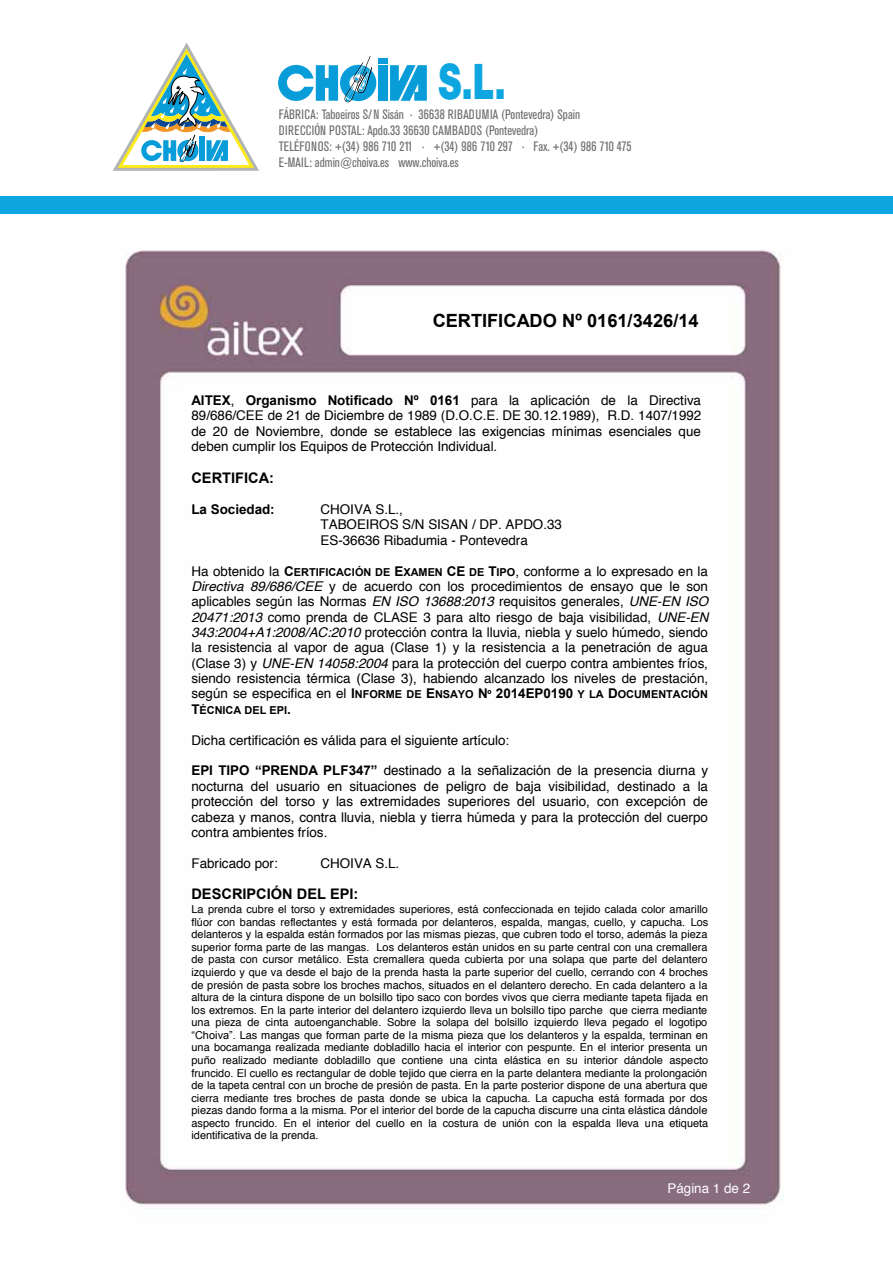
<style>
.page{position:relative;width:893px;height:1263px;background:#fff}
.page>*{position:absolute;margin:0;border:0;box-sizing:border-box;transform-origin:0 0}
.t1{font:900 49.2px "Helvetica Neue LT Std";color:#0ea6e0;scale:.7 1}
.t2{font:700 18.15px "Arial";color:#000}
.t3{font:700 14.55px "Arial";color:#000}
.t4{font:condensed 13.5px/16.2px "Akzidenz Grotesk BE";color:#706f6f}
.t5{font:13.35px/15.5px "Helvetica";color:#000;text-align:justify}
.t6{font:700 13.35px "Arial";color:#000}
.t7{font:13.35px "Helvetica";color:#fff}
.t8{font:10.95px/12.6px "Helvetica";letter-spacing:.005em;color:#000;text-align:justify}
.t9{font:700 10.95px/15.3px "Arial";color:#000}
.s1{font-family:"Helvetica";font-weight:400}
.s2{font-family:"Arial";font-weight:700}
.s3{font-family:"Arial";font-weight:700;font-size:10.95px}
.s4{font-style:italic}
.s5{font-family:"Helvetica";font-weight:400;font-size:13.35px}
.s6{font-size:13.35px}
.s7{font-family:"Arial"}
</style>
<div class="page">
<svg style="left:113px;top:42px;width:146px;height:129px"></svg>
<div style="left:0;top:196px;width:893px;height:17px;background:#0ea6e0"></div>
<div style="left:340px;top:65px;width:36px;height:36px;background:#089dd9;border-radius:50%"></div>
<svg style="left:278px;top:65px;width:60px;height:36px"></svg>
<div style="left:378px;top:65px;width:9px;height:36px;background:#089dd9"></div>
<div style="left:378px;top:58px;width:9px;height:5px;background:#089dd9"></div>
<svg style="left:390px;top:65px;width:37px;height:36px"></svg>
<svg style="left:344px;top:56px;width:28px;height:46px"></svg>
<img style="left:125px;top:250px;width:658px;height:957px">
<h1 class="t1" style="left:438px;top:52px;width:98px">s.l.</h1>
<p class="t4" style="left:279px;top:106px;width:354px">Fábrica: Taboeiros S/N Sisán · 36638 Ribadumia (Pontevedra) Spain<br>Dirección postal: Apdo.33 36630 Cambados (Pontevedra)<br>Teléfonos: +(34) 986 710 211 · +(34) 986 710 297 · Fax. +(34) 986 710 475<br>E-mail: admin@choiva.es www.choiva.es</p>
<h2 class="t2" style="left:433px;top:309px;width:268px">CERTIFICADO Nº 0161/3426/14</h2>
<p class="t6" style="left:191px;top:391px;width:511px">AITEX<span class="s1">,</span> Organismo Notificado Nº 0161 <span class="s1">para la aplicación de la Directiva</span></p>
<p class="t5" style="left:191px;top:408px;width:511px">89/686/CEE de 21 de Diciembre de 1989 (D.O.C.E. DE 30.12.1989), R.D. 1407/1992 de 20 de Noviembre, donde se establece las exigencias mínimas esenciales que deben cumplir los Equipos de Protección Individual.</p>
<h3 class="t3" style="left:191px;top:468px;width:84px">CERTIFICA:</h3>
<p class="t6" style="left:191px;top:500px;width:85px">La Sociedad:</p>
<p class="t5" style="left:320px;top:502px;width:243px;text-align:left">CHOIVA S.L.,<br>TABOEIROS S/N SISAN / DP. APDO.33<br>ES-36636 Ribadumia - Pontevedra</p>
<p class="t5" style="left:191px;top:563px;width:518px">Ha obtenido la <span class="s2">C</span><span class="s3">ERTIFICACIÓN DE</span> <span class="s2">E</span><span class="s3">XAMEN</span> <span class="s2">CE</span> <span class="s3">DE</span> <span class="s2">T</span><span class="s3">IPO</span>, conforme a lo expresado en la <span class="s4">Directiva 89/686/CEE</span> y de acuerdo con los procedimientos de ensayo que le son aplicables según las Normas <span class="s4">EN ISO 13688:2013</span> requisitos generales, <span class="s4">UNE-EN ISO 20471:2013</span> como prenda de CLASE 3 para alto riesgo de baja visibilidad, <span class="s4">UNE-EN 343:2004+A1:2008/AC:2010</span> protección contra la lluvia, niebla y suelo húmedo, siendo la resistencia al vapor de agua (Clase 1) y la resistencia a la penetración de agua (Clase 3) y <span class="s4">UNE-EN 14058:2004</span> para la protección del cuerpo contra ambientes fríos, siendo resistencia térmica (Clase 3), habiendo alcanzado los niveles de prestación,</p>
<p class="t9" style="left:191px;top:687px;width:518px"><span class="s5">según se especifica en el</span> <span class="s6">I</span>NFORME DE <span class="s6">E</span>NSAYO <span class="s6">N</span>º <span class="s6">2014EP0190</span> Y LA <span class="s6">D</span>OCUMENTACIÓN<br><span class="s6">T</span>ÉCNICA DEL EPI<span class="s6">.</span></p>
<p class="t5" style="left:191px;top:733px;width:319px">Dicha certificación es válida para el siguiente artículo:</p>
<p class="t5" style="left:191px;top:763px;width:518px"><span class="s2">EPI TIPO</span> <span class="s2">“</span><span class="s2">PRENDA PLF347</span><span class="s2">”</span> destinado a la señalización de la presencia diurna y nocturna del usuario en situaciones de peligro de baja visibilidad, destinado a la protección del torso y las extremidades superiores del usuario, con excepción de cabeza y manos, contra lluvia, niebla y tierra húmeda y para la protección del cuerpo contra ambientes fríos.</p>
<p class="t5" style="left:191px;top:855px;width:88px">Fabricado por:</p>
<p class="t5" style="left:321px;top:855px;width:80px">CHOIVA S.L.</p>
<h3 class="t3" style="left:191px;top:884px;width:169px">DESCRIPCIÓN DEL EPI:</h3>
<p class="t8" style="left:191px;top:903px;width:518px">La prenda cubre el torso y extremidades superiores, está confeccionada en tejido calada color amarillo flúor con bandas reflectantes y está formada por delanteros, espalda, mangas, cuello, y capucha. Los delanteros y la espalda están formados por las mismas piezas, que cubren todo el torso, además la pieza superior forma parte de las mangas. Los delanteros están unidos en su parte central con una cremallera de pasta con cursor metálico. Esta cremallera queda cubierta por una solapa que parte del delantero izquierdo y que va desde el bajo de la prenda hasta la parte superior del cuello, cerrando con 4 broches de presión de pasta sobre los broches machos, situados en el delantero derecho. En cada delantero a la altura de la cintura dispone de un bolsillo tipo saco con bordes vivos que cierra mediante tapeta fijada en los extremos. En la parte interior del delantero izquierdo lleva un bolsillo tipo parche que cierra mediante una pieza de cinta autoenganchable. Sobre la solapa del bolsillo izquierdo lleva pegado el logotipo <span class="s7">“Choiva”.</span> Las mangas que forman parte de la misma pieza que los delanteros y la espalda, terminan en una bocamanga realizada mediante dobladillo hacia el interior con pespunte. En el interior presenta un puño realizado mediante dobladillo que contiene una cinta elástica en su interior dándole aspecto fruncido. El cuello es rectangular de doble tejido que cierra en la parte delantera mediante la prolongación de la tapeta central con un broche de presión de pasta. En la parte posterior dispone de una abertura que cierra mediante tres broches de pasta donde se ubica la capucha. La capucha está formada por dos piezas dando forma a la misma. Por el interior del borde de la capucha discurre una cinta elástica dándole aspecto fruncido. En el interior del cuello en la costura de unión con la espalda lleva una etiqueta identificativa de la prenda.</p>
<p class="t7" style="left:667px;top:1178px;width:84px">Página 1 de 2</p>
</div>
